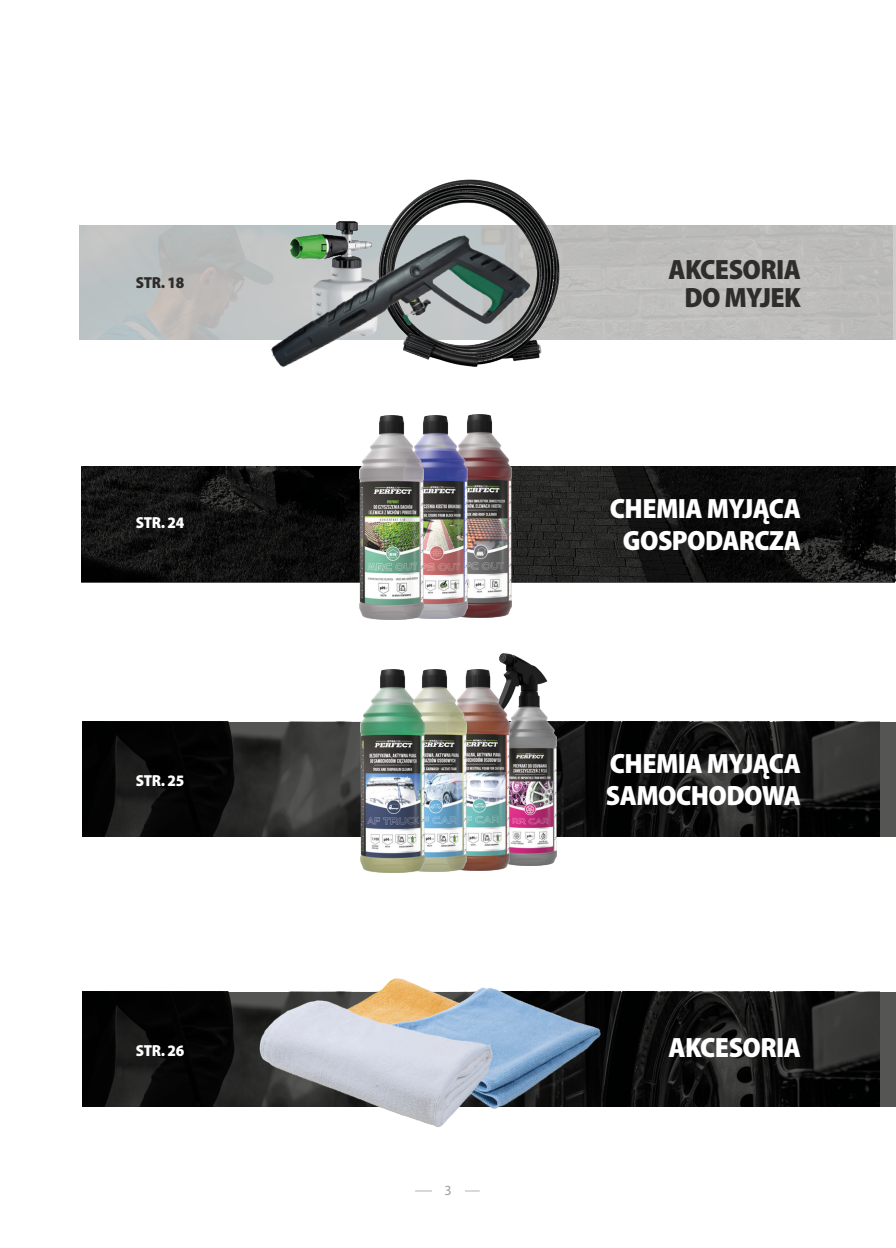
<style>
.page{position:relative;width:896px;height:1248px;background:#fff}
.page>*{position:absolute;margin:0;border:0;box-sizing:border-box;transform-origin:0 0}
.odstep{font:900 semi-condensed 28px/32px "Myriad Pro";letter-spacing:-.02em;color:#fff;text-align:center}
.odstep-2{font:900 semi-condensed 28px "Myriad Pro";letter-spacing:-.02em;color:#2e2d2c}
.odstep-3{font:900 semi-condensed 16px "Myriad Pro";letter-spacing:-.02em;color:#fff}
.odstep-4{font:900 semi-condensed 16px "Myriad Pro";color:#2e2d2c}
.t1{font:14px "Myriad Pro";color:#9d9d9d}
</style>
<div class="page">
<div style="left:79px;top:225px;width:817px;height:115px;background:#bcbdbb"></div>
<hr style="left:415px;top:1190px;width:65px;height:1px;background:#b2b2b2">
<div style="left:432px;top:1184px;width:32px;height:21px;background:#fff"></div>
<img style="left:393px;top:179px;width:168px;height:179px">
<svg style="left:81px;top:466px;width:813px;height:116px;background:#131313"></svg>
<svg style="left:82px;top:721px;width:813px;height:115px;background:#1c1c1b"></svg>
<svg style="left:82px;top:991px;width:813px;height:115px;background:#151515"></svg>
<img style="left:257px;top:223px;width:282px;height:144px">
<img style="left:499px;top:653px;width:58px;height:212px">
<img style="left:467px;top:414px;width:44px;height:203px">
<img style="left:466px;top:669px;width:44px;height:201px">
<img style="left:425px;top:669px;width:41px;height:202px">
<img style="left:361px;top:669px;width:64px;height:203px">
<img style="left:423px;top:415px;width:44px;height:203px">
<img style="left:359px;top:415px;width:64px;height:204px">
<img style="left:384px;top:979px;width:223px;height:128px">
<img style="left:245px;top:987px;width:270px;height:140px">
<p class="odstep-4" style="left:136px;top:274px;width:50px">STR. 18</p>
<p class="odstep-3" style="left:136px;top:514px;width:50px">STR. 24</p>
<p class="odstep-3" style="left:136px;top:772px;width:50px">STR. 25</p>
<p class="odstep-3" style="left:136px;top:1041px;width:50px">STR. 26</p>
<p class="t1" style="left:444px;top:1181px;width:9px">3</p>
<p class="odstep-2" style="left:668px;top:254px;width:134px">AKCESORIA</p>
<p class="odstep-2" style="left:684px;top:282px;width:118px">DO MYJEK</p>
<p class="odstep" style="left:610px;top:493px;width:193px">CHEMIA MYJĄCA<br>GOSPODARCZA</p>
<p class="odstep" style="left:606px;top:747px;width:197px;text-align:left">CHEMIA MYJĄCA<br>SAMOCHODOWA</p>
<p class="odstep" style="left:668px;top:1032px;width:134px">AKCESORIA</p>
</div>
